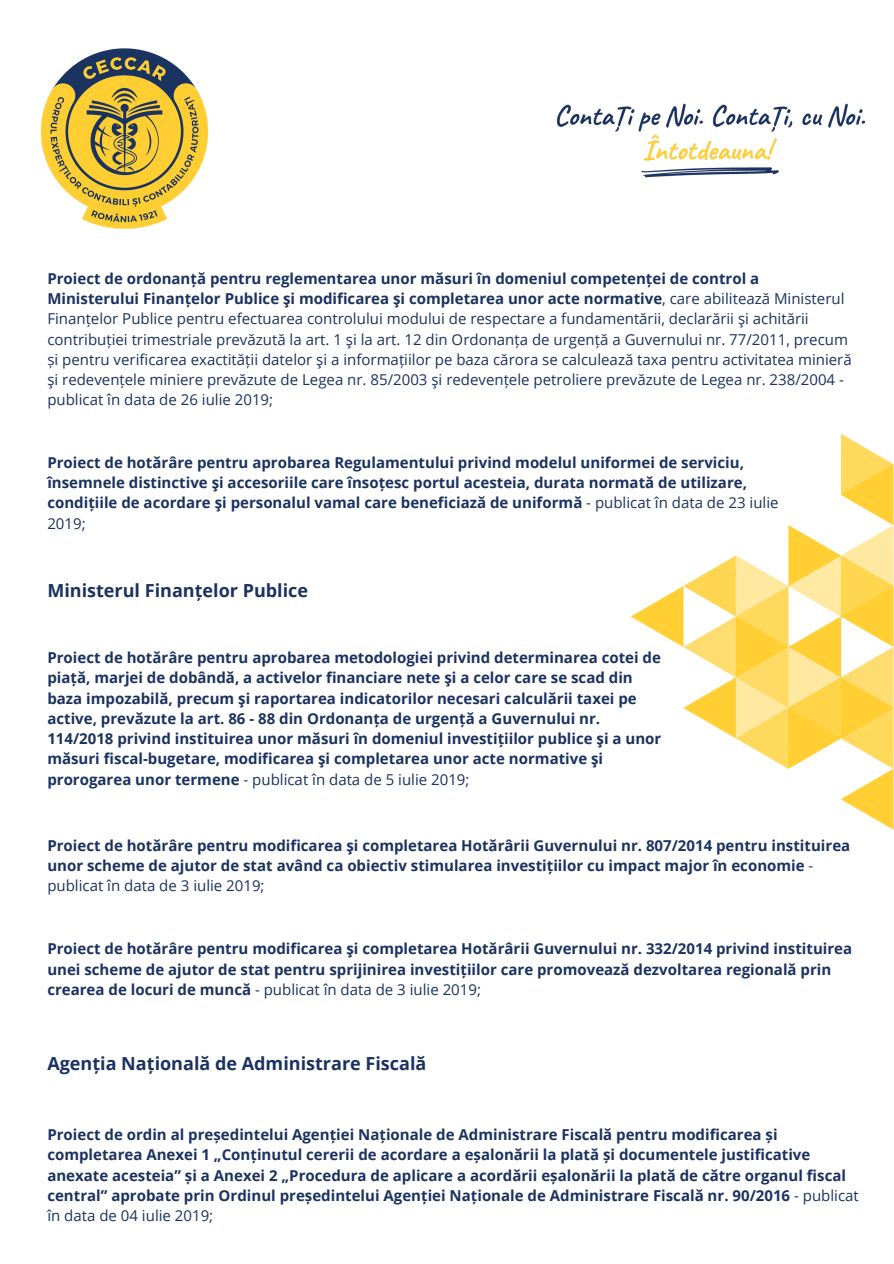
<style>
.page{position:relative;width:894px;height:1264px;background:#fff}
.page>*{position:absolute;margin:0;border:0;box-sizing:border-box;transform-origin:0 0}
.t1{font:700 18px "Open Sans";color:#1b3260}
.t2{font:700 15px/20.2px "Open Sans";color:#1b3260}
.t3{font:15px/20.2px "Open Sans";color:#1b3260}
.s1{font-weight:700}
.s2{font-weight:400}
</style>
<div class="page">
<img style="left:40px;top:48px;width:168px;height:180px">
<img style="left:557px;top:103px;width:309px;height:75px">
<img style="left:631px;top:434px;width:262px;height:396px">
<p class="t3" style="left:47px;top:268px;width:805px"><span class="s1">Proiect de ordonanță pentru reglementarea unor măsuri în domeniul competenței de control a Ministerului Finanțelor Publice şi modificarea şi completarea unor acte normative</span>, care abilitează Ministerul Finanțelor Publice pentru efectuarea controlului modului de respectare a fundamentării, declarării şi achitării contribuției trimestriale prevăzută la art. 1 şi la art. 12 din Ordonanța de urgență a Guvernului nr. 77/2011, precum și pentru verificarea exactității datelor şi a informațiilor pe baza cărora se calculează taxa pentru activitatea minieră şi redevențele miniere prevăzute de Legea nr. 85/2003 şi redevențele petroliere prevăzute de Legea nr. 238/2004 - publicat în data de 26 iulie 2019;</p>
<p class="t2" style="left:47px;top:452px;width:732px">Proiect de hotărâre pentru aprobarea Regulamentului privind modelul uniformei de serviciu, însemnele distinctive şi accesoriile care însoțesc portul acesteia, durata normată de utilizare, condițiile de acordare şi personalul vamal care beneficiază de uniformă <span class="s2">- publicat în data de 23 iulie 2019;</span></p>
<p class="t1" style="left:47px;top:577px;width:262px">Ministerul Finanțelor Publice</p>
<p class="t2" style="left:47px;top:647px;width:615px">Proiect de hotărâre pentru aprobarea metodologiei privind determinarea cotei de piață, marjei de dobândă, a activelor financiare nete şi a celor care se scad din baza impozabilă, precum şi raportarea indicatorilor necesari calculării taxei pe active, prevăzute la art. 86 - 88 din Ordonanța de urgență a Guvernului nr.<br>114/2018 privind instituirea unor măsuri în domeniul investițiilor publice şi a unor măsuri fiscal-bugetare, modificarea şi completarea unor acte normative şi prorogarea unor termene <span class="s2">- publicat în data de 5 iulie 2019;</span></p>
<p class="t2" style="left:47px;top:834px;width:804px">Proiect de hotărâre pentru modificarea şi completarea Hotărârii Guvernului nr. 807/2014 pentru instituirea unor scheme de ajutor de stat având ca obiectiv stimularea investițiilor cu impact major în economie <span class="s2">- publicat în data de 3 iulie 2019;</span></p>
<p class="t2" style="left:47px;top:938px;width:806px">Proiect de hotărâre pentru modificarea şi completarea Hotărârii Guvernului nr. 332/2014 privind instituirea unei scheme de ajutor de stat pentru sprijinirea investițiilor care promovează dezvoltarea regională prin crearea de locuri de muncă <span class="s2">- publicat în data de 3 iulie 2019;</span></p>
<p class="t1" style="left:47px;top:1050px;width:380px">Agenția Națională de Administrare Fiscală</p>
<p class="t2" style="left:47px;top:1124px;width:812px">Proiect de ordin al președintelui Agenției Naționale de Administrare Fiscală pentru modificarea și completarea Anexei 1 „Conținutul cererii de acordare a eșalonării la plată și documentele justificative anexate acesteia” și a Anexei 2 „Procedura de aplicare a acordării eșalonării la plată de către organul fiscal central” aprobate prin Ordinul președintelui Agenției Naționale de Administrare Fiscală nr. 90/2016 <span class="s2">- publicat în data de 04 iulie 2019;</span></p>
</div>
